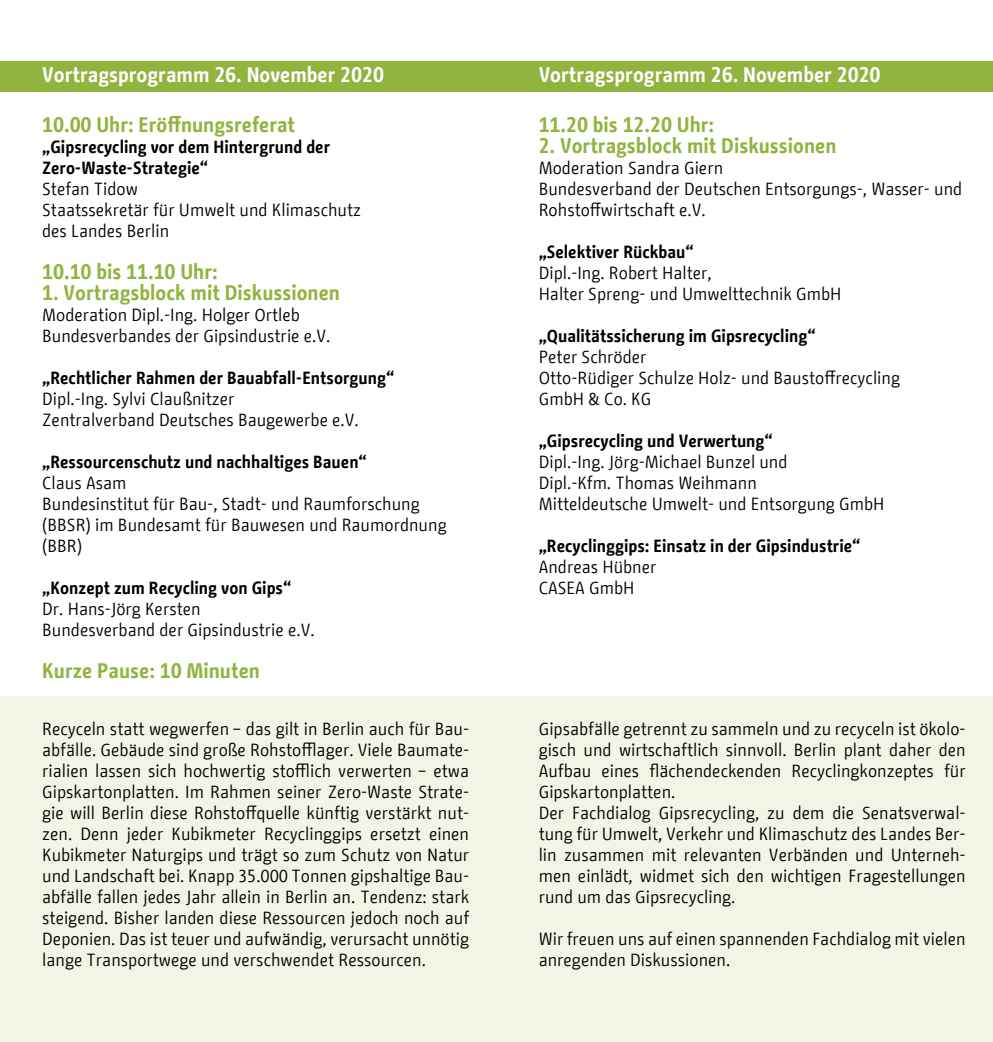
<style>
.page{position:relative;width:993px;height:1042px;background:#fff}
.page>*{position:absolute;margin:0;border:0;box-sizing:border-box;transform-origin:0 0}
._02_02_Innen_Kapitel{font:700 21px "BMF Change";color:#90b43e}
._02_03_Innen_Zwische{font:700 21px "BMF Change";color:#fff}
._02_05_Innen_Fließte{font:17.5px/21px "BMF Change";color:#000}
._02_05_Innen_Fließte-2{font:700 17.5px/21px "BMF Change";color:#000}
</style>
<div class="page">
<div style="left:0;top:696px;width:992px;height:346px;background:#f0f5e6"></div>
<div style="left:0;top:61px;width:992px;height:30px;background:#90b43e"></div>
<p class="_02_03_Innen_Zwische" style="left:42px;top:60px;width:343px">Vortragsprogramm 26. November 2020</p>
<p class="_02_02_Innen_Kapitel" style="left:42px;top:109px;width:254px">10.00 Uhr: Eröffnungsreferat</p>
<p class="_02_05_Innen_Fließte-2" style="left:42px;top:136px;width:289px">„Gipsrecycling vor dem Hintergrund der<br>Zero-Waste-Strategie“</p>
<p class="_02_05_Innen_Fließte" style="left:42px;top:178px;width:97px">Stefan Tidow</p>
<p class="_02_05_Innen_Fließte" style="left:42px;top:199px;width:320px">Staatssekretär für Umwelt und Klimaschutz</p>
<p class="_02_05_Innen_Fließte" style="left:42px;top:220px;width:129px">des Landes Berlin</p>
<p class="_02_02_Innen_Kapitel" style="left:42px;top:256px;width:177px">10.10 bis 11.10 Uhr:</p>
<p class="_02_02_Innen_Kapitel" style="left:42px;top:277px;width:299px">1. Vortragsblock mit Diskussionen</p>
<p class="_02_05_Innen_Fließte" style="left:42px;top:304px;width:259px">Moderation Dipl.-Ing. Holger Ortleb</p>
<p class="_02_05_Innen_Fließte" style="left:42px;top:325px;width:289px">Bundesverbandes der Gipsindustrie e.V.</p>
<p class="_02_05_Innen_Fließte-2" style="left:42px;top:367px;width:353px">„Rechtlicher Rahmen der Bauabfall-Entsorgung“</p>
<p class="_02_05_Innen_Fließte" style="left:42px;top:388px;width:194px">Dipl.-Ing. Sylvi Claußnitzer</p>
<p class="_02_05_Innen_Fließte" style="left:42px;top:409px;width:318px">Zentralverband Deutsches Baugewerbe e.V.</p>
<p class="_02_05_Innen_Fließte-2" style="left:42px;top:451px;width:326px">„Ressourcenschutz und nachhaltiges Bauen“</p>
<p class="_02_05_Innen_Fließte" style="left:42px;top:472px;width:86px">Claus Asam</p>
<p class="_02_05_Innen_Fließte" style="left:42px;top:493px;width:406px">Bundesinstitut für Bau-, Stadt- und Raumforschung (BBSR) im Bundesamt für Bauwesen und Raumordnung (BBR)</p>
<p class="_02_05_Innen_Fließte-2" style="left:42px;top:577px;width:250px">„Konzept zum Recycling von Gips“</p>
<p class="_02_05_Innen_Fließte" style="left:42px;top:598px;width:160px">Dr. Hans-Jörg Kersten</p>
<p class="_02_05_Innen_Fließte" style="left:42px;top:619px;width:274px">Bundesverband der Gipsindustrie e.V.</p>
<p class="_02_02_Innen_Kapitel" style="left:42px;top:655px;width:219px">Kurze Pause: 10 Minuten</p>
<p class="_02_05_Innen_Fließte" style="left:42px;top:718px;width:428px;text-align:justify">Recyceln statt wegwerfen – das gilt in Berlin auch für Bau&shy;abfälle. Gebäude sind große Rohstofflager. Viele Baumate&shy;rialien lassen sich hochwertig stofflich verwerten – etwa Gipskartonplatten. Im Rahmen seiner Zero-Waste Strate&shy;gie will Berlin diese Rohstoffquelle künftig verstärkt nut&shy;zen. Denn jeder Kubikmeter Recyclinggips ersetzt einen Kubikmeter Naturgips und trägt so zum Schutz von Natur und Landschaft bei. Knapp 35.000 Tonnen gipshaltige Bau&shy;abfälle fallen jedes Jahr allein in Berlin an. Tendenz: stark steigend. Bisher landen diese Ressourcen jedoch noch auf Deponien. Das ist teuer und aufwändig, verursacht unnötig lange Transportwege und verschwendet Ressourcen.</p>
<p class="_02_03_Innen_Zwische" style="left:538px;top:60px;width:343px">Vortragsprogramm 26. November 2020</p>
<p class="_02_02_Innen_Kapitel" style="left:538px;top:109px;width:177px">11.20 bis 12.20 Uhr:</p>
<p class="_02_02_Innen_Kapitel" style="left:538px;top:130px;width:299px">2. Vortragsblock mit Diskussionen</p>
<p class="_02_05_Innen_Fließte" style="left:538px;top:157px;width:186px">Moderation Sandra Giern</p>
<p class="_02_05_Innen_Fließte" style="left:538px;top:178px;width:425px">Bundesverband der Deutschen Entsorgungs-, Wasser- und<br>Rohstoffwirtschaft e.V.</p>
<p class="_02_05_Innen_Fließte-2" style="left:538px;top:241px;width:156px">„Selektiver Rückbau“</p>
<p class="_02_05_Innen_Fließte" style="left:538px;top:262px;width:174px">Dipl.-Ing. Robert Halter,</p>
<p class="_02_05_Innen_Fließte" style="left:538px;top:283px;width:304px">Halter Spreng- und Umwelttechnik GmbH</p>
<p class="_02_05_Innen_Fließte-2" style="left:538px;top:325px;width:278px">„Qualitätssicherung im Gipsrecycling“</p>
<p class="_02_05_Innen_Fließte" style="left:538px;top:346px;width:109px">Peter Schröder</p>
<p class="_02_05_Innen_Fließte" style="left:538px;top:367px;width:363px">Otto-Rüdiger Schulze Holz- und Baustoffrecycling</p>
<p class="_02_05_Innen_Fließte" style="left:538px;top:388px;width:114px">GmbH &amp; Co. KG</p>
<p class="_02_05_Innen_Fließte-2" style="left:538px;top:430px;width:235px">„Gipsrecycling und Verwertung“</p>
<p class="_02_05_Innen_Fließte" style="left:538px;top:451px;width:250px">Dipl.-Ing. Jörg-Michael Bunzel und</p>
<p class="_02_05_Innen_Fließte" style="left:538px;top:472px;width:220px">Dipl.-Kfm. Thomas Weihmann</p>
<p class="_02_05_Innen_Fließte" style="left:538px;top:493px;width:347px">Mitteldeutsche Umwelt- und Entsorgung GmbH</p>
<p class="_02_05_Innen_Fließte-2" style="left:538px;top:535px;width:323px">„Recyclinggips: Einsatz in der Gipsindustrie“</p>
<p class="_02_05_Innen_Fließte" style="left:538px;top:556px;width:119px">Andreas Hübner</p>
<p class="_02_05_Innen_Fließte" style="left:538px;top:577px;width:97px">CASEA GmbH</p>
<p class="_02_05_Innen_Fließte" style="left:538px;top:718px;width:428px;text-align:justify">Gipsabfälle getrennt zu sammeln und zu recyceln ist ökolo&shy;gisch und wirtschaftlich sinnvoll. Berlin plant daher den Aufbau eines flächendeckenden Recyclingkonzeptes für Gipskartonplatten.</p>
<p class="_02_05_Innen_Fließte" style="left:538px;top:802px;width:428px;text-align:justify">Der Fachdialog Gipsrecycling, zu dem die Senatsverwal&shy;tung für Umwelt, Verkehr und Klimaschutz des Landes Ber&shy;lin zusammen mit relevanten Verbänden und Unterneh&shy;men einlädt, widmet sich den wichtigen Fragestellungen rund um das Gipsrecycling.</p>
<p class="_02_05_Innen_Fließte" style="left:538px;top:928px;width:428px">Wir freuen uns auf einen spannenden Fachdialog mit vielen anregenden Diskussionen.</p>
</div>
